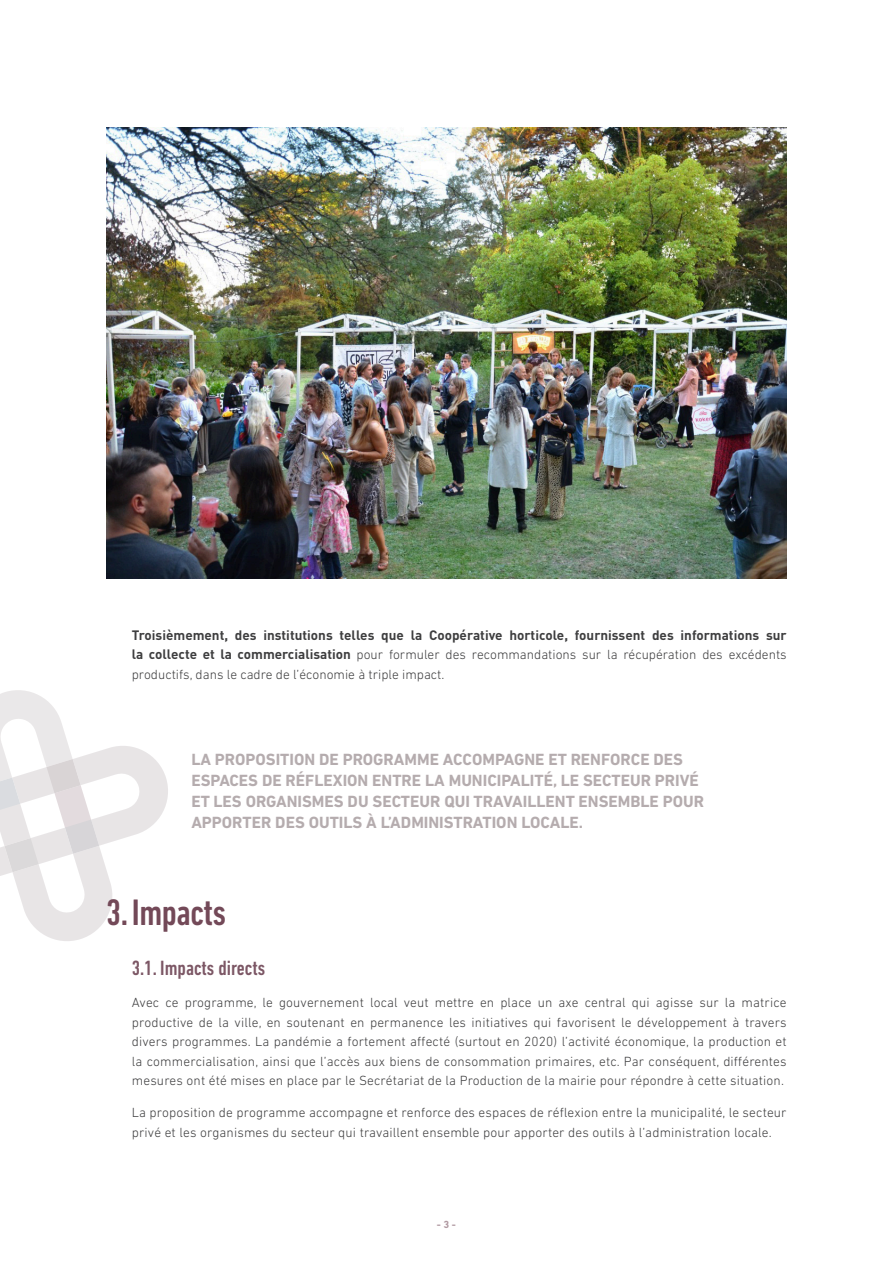
<style>
.page{position:relative;width:893px;height:1263px;background:#fff}
.page>*{position:absolute;margin:0;border:0;box-sizing:border-box;transform-origin:0 0}
.TITULAR_1{font:500 condensed 37.5px "DIN Next LT Pro";letter-spacing:-.01em;color:#734958}
.Titular_1_1{font:500 condensed 21px "DIN Next LT Pro";color:#7c5765}
.DESTACATS{font:700 16.5px/21px "DIN Next LT Pro";color:#b5acae}
.Text_Base{font:300 13.5px/19.5px "DIN Next LT Pro";letter-spacing:.01em;color:#3e3e3f;text-align:justify}
.Text_Base-2{font:700 13.5px/19.5px "DIN Pro";color:#3e3e3f;text-align:justify}
.num_pg{font:700 10.5px "DIN Next LT Pro";color:#b19aa2}
.s1{font-family:"DIN Next LT Pro";font-weight:300}
</style>
<div class="page">
<svg style="left:0;top:690px;width:168px;height:251px"></svg>
<img style="left:106px;top:128px;width:681px;height:450px">
<p class="Text_Base-2" style="left:132px;top:623px;width:656px">Troisièmement, des institutions telles que la Coopérative horticole, fournissent des informations sur la collecte et la commercialisation <span class="s1">pour formuler des recommandations sur la récupération des excédents productifs, dans le cadre de l’économie à triple impact.</span></p>
<p class="DESTACATS" style="left:191px;top:749px;width:514px">LA PROPOSITION DE PROGRAMME ACCOMPAGNE ET RENFORCE DES ESPACES DE RÉFLEXION ENTRE LA MUNICIPALITÉ, LE SECTEUR PRIVÉ ET LES ORGANISMES DU SECTEUR QUI TRAVAILLENT ENSEMBLE POUR APPORTER DES OUTILS À L’ADMINISTRATION LOCALE.</p>
<p class="TITULAR_1" style="left:106px;top:892px;width:121px">3.Impacts</p>
<p class="Titular_1_1" style="left:132px;top:956px;width:135px">3.1. Impacts directs</p>
<p class="Text_Base" style="left:132px;top:992px;width:656px">Avec ce programme, le gouvernement local veut mettre en place un axe central qui agisse sur la matrice productive de la ville, en soutenant en permanence les initiatives qui favorisent le développement à travers divers programmes. La pandémie a fortement affecté (surtout en 2020) l’activité économique, la production et la commercialisation, ainsi que l’accès aux biens de consommation primaires, etc. Par conséquent, différentes mesures ont été mises en place par le Secrétariat de la Production de la mairie pour répondre à cette situation.</p>
<p class="Text_Base" style="left:132px;top:1103px;width:656px">La proposition de programme accompagne et renforce des espaces de réflexion entre la municipalité, le secteur privé et les organismes du secteur qui travaillent ensemble pour apporter des outils à l’administration locale.</p>
<p class="num_pg" style="left:437px;top:1218px;width:21px">- 3 -</p>
</div>
